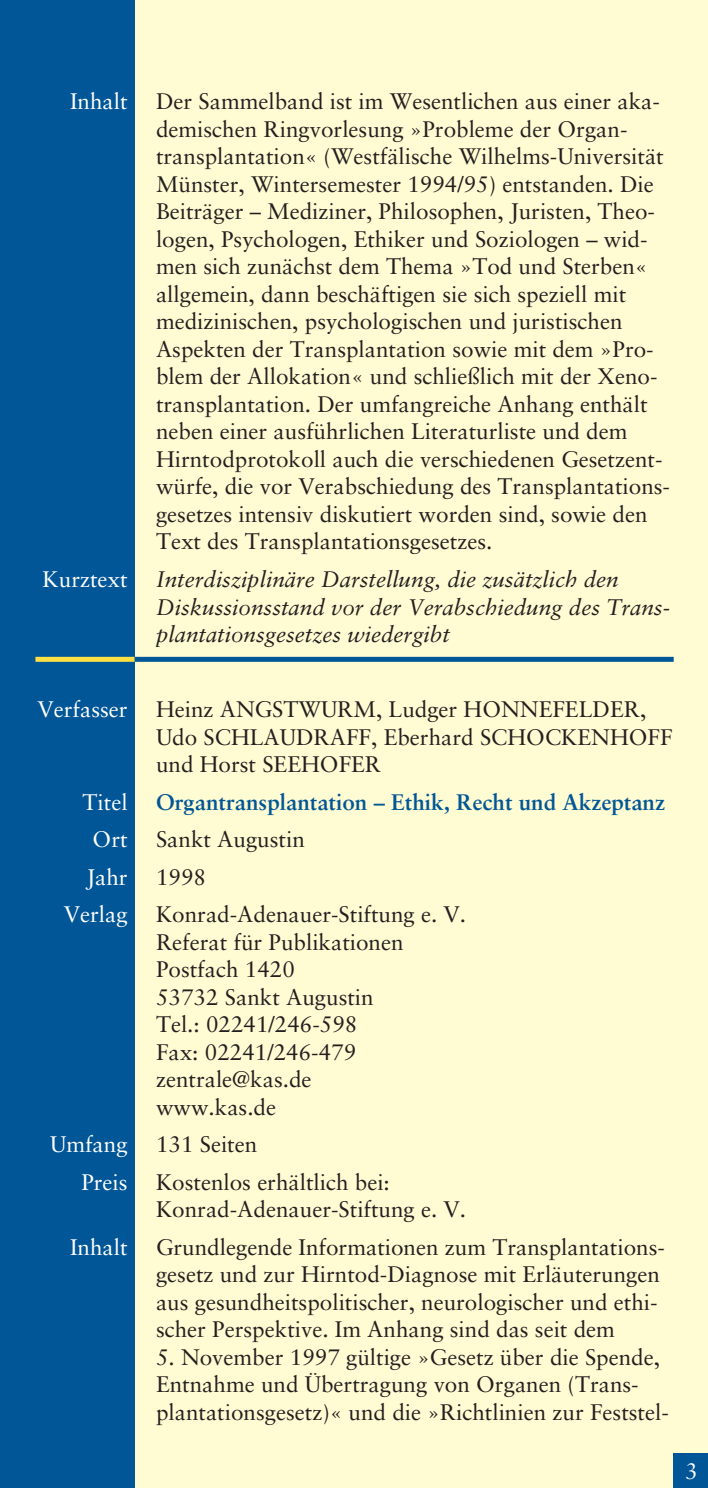
<style>
.page{position:relative;width:708px;height:1488px;background:#fffbd2}
.page>*{position:absolute;margin:0;border:0;box-sizing:border-box;transform-origin:0 0}
.t1{font:22.5px/27.5px "Sabon";color:#231f1f}
.t2{font:italic 22.5px/27.5px "Sabon";color:#231f1f}
.t3{font:22.5px/37.5px "Sabon";color:#fff;text-align:right}
.t4{font:700 22.5px "Sabon";color:#005696}
</style>
<div class="page">
<div style="left:0;top:0;width:135px;height:1488px;background:#005696"></div>
<div style="left:35px;top:657px;width:100px;height:5px;background:#ffe045"></div>
<div style="left:135px;top:657px;width:538px;height:5px;background:#005696"></div>
<div style="left:673px;top:1453px;width:35px;height:35px;background:#005696"></div>
<p class="t3" style="left:70px;top:85px;width:59px">Inhalt</p>
<p class="t3" style="left:43px;top:562px;width:86px">Kurztext</p>
<p class="t3" style="left:38px;top:692px;width:91px">Verfasser</p>
<p class="t3" style="left:64px;top:785px;width:65px">Titel<br>Ort<br>Jahr<br>Verlag</p>
<p class="t3" style="left:50px;top:1127px;width:79px">Umfang<br>Preis</p>
<p class="t3" style="left:70px;top:1230px;width:59px">Inhalt</p>
<p class="t1" style="left:156px;top:90px;width:515px">Der Sammelband ist im Wesentlichen aus einer aka&shy;demischen Ringvorlesung »Probleme der Organ&shy;transplantation« (Westfälische Wilhelms-Universität Münster, Wintersemester 1994/95) entstanden. Die Beiträger – Mediziner, Philosophen, Juristen, Theo&shy;logen, Psychologen, Ethiker und Soziologen – wid&shy;men sich zunächst dem Thema »Tod und Sterben« allgemein, dann beschäftigen sie sich speziell mit medizinischen, psychologischen und juristischen Aspekten der Transplantation sowie mit dem »Pro&shy;blem der Allokation« und schließlich mit der Xeno&shy;transplantation. Der umfangreiche Anhang enthält neben einer ausführlichen Literaturliste und dem Hirntodprotokoll auch die verschiedenen Gesetzent&shy;würfe, die vor Verabschiedung des Transplantations&shy;gesetzes intensiv diskutiert worden sind, sowie den Text des Transplantationsgesetzes.</p>
<p class="t2" style="left:156px;top:567px;width:515px">Interdisziplinäre Darstellung, die zusätzlich den<br>Diskussionsstand vor der Verabschiedung des Trans&shy;plantationsgesetzes wiedergibt</p>
<p class="t1" style="left:156px;top:697px;width:518px">Heinz ANGSTWURM, Ludger HONNEFELDER,<br>Udo SCHLAUDRAFF, Eberhard SCHOCKENHOFF und Horst SEEHOFER</p>
<p class="t4" style="left:156px;top:792px;width:510px">Organtransplantation – Ethik, Recht und Akzeptanz</p>
<p class="t1" style="left:156px;top:822px;width:311px;line-height:37.5px">Sankt Augustin<br>1998<br>Konrad-Adenauer-Stiftung e. V.</p>
<p class="t1" style="left:156px;top:930px;width:249px">Referat für Publikationen<br>Postfach 1420<br>53732 Sankt Augustin<br>Tel.: 02241/246-598<br>Fax: 02241/246-479 zentrale@kas.de www.kas.de</p>
<p class="t1" style="left:156px;top:1127px;width:235px;line-height:37.5px">131 Seiten<br>Kostenlos erhältlich bei:</p>
<p class="t1" style="left:156px;top:1192px;width:510px;line-height:37.5px">Konrad-Adenauer-Stiftung e. V.<br>Grundlegende Informationen zum Transplantations-</p>
<p class="t1" style="left:156px;top:1262px;width:505px;text-align:justify">gesetz und zur Hirntod-Diagnose mit Erläuterungen aus gesundheitspolitischer, neurologischer und ethi&shy;scher Perspektive. Im Anhang sind das seit dem</p>
<p class="t1" style="left:156px;top:1345px;width:514px">5. November 1997 gültige »Gesetz über die Spende,<br>Entnahme und Übertragung von Organen (Trans&shy;plantationsgesetz)« und die »Richtlinien zur Feststel-</p>
<p class="t3" style="left:685px;top:1454px;width:14px">3</p>
</div>
